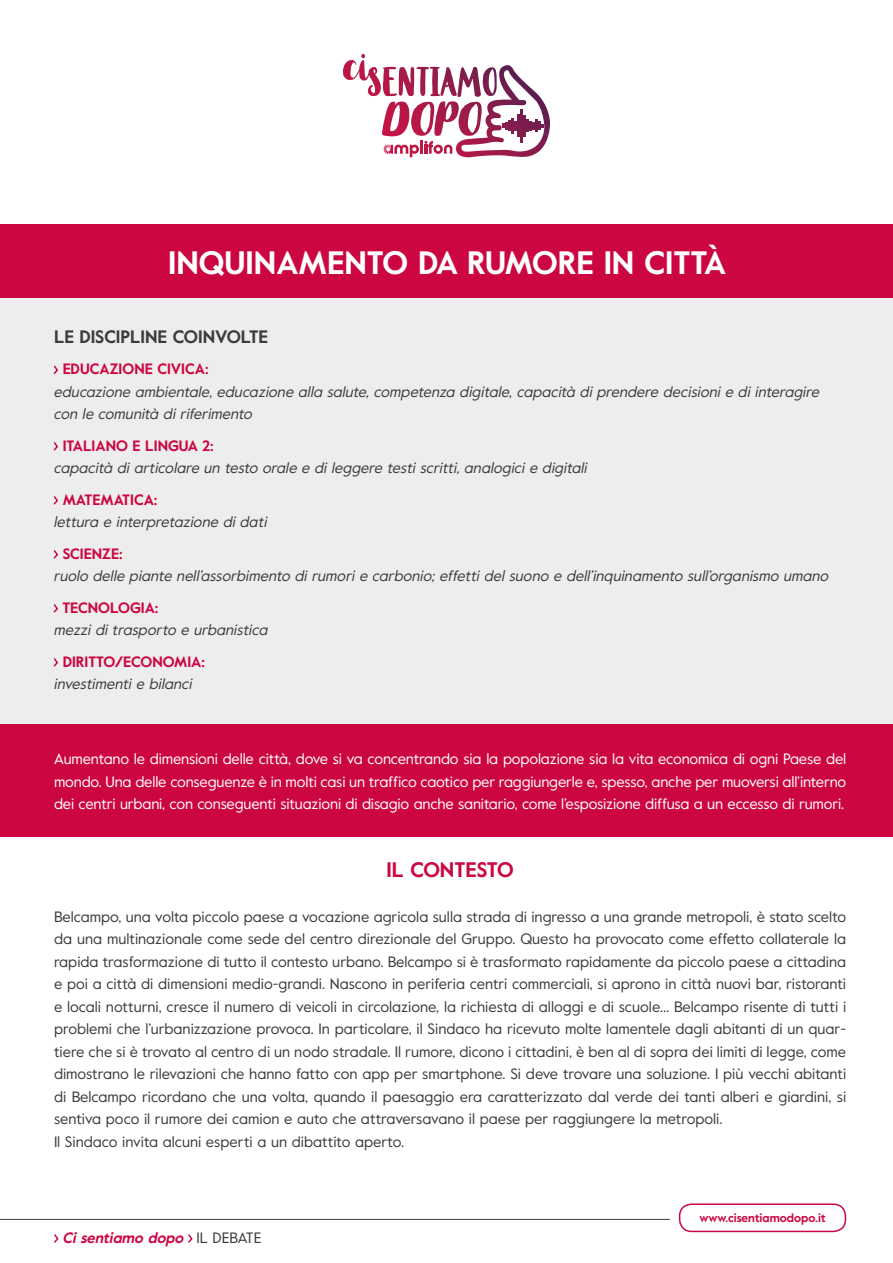
<style>
.page{position:relative;width:893px;height:1263px;background:#fff}
.page>*{position:absolute;margin:0;border:0;box-sizing:border-box;transform-origin:0 0}
.t1{font:700 32.4px "Value";color:#fff}
.t2{font:700 21px "Value";color:#cc0641}
.t3{font:700 18px "Value";color:#3c3c3b}
.t4{font:15px/22.5px "Value";color:#3c3c3b}
.t5{font:italic 15px/22.5px "Value";color:#3c3c3b}
.t6{font:15px/22.5px "Value";letter-spacing:-.01em;color:#fff;text-align:justify}
.t7{font:700 15px "Value";color:#cc0641}
.t8{font:italic 700 15px "Value";color:#cc0641}
.t9{font:700 12px "Value";color:#cc0641}
.s1{font-weight:400;font-style:normal;color:#3c3c3b}
</style>
<div class="page">
<div style="left:0;top:225px;width:893px;height:74px;background:#cc0641"></div>
<div style="left:0;top:724px;width:893px;height:112px;background:#cc0641"></div>
<svg style="left:343px;top:54px;width:207px;height:103px"></svg>
<div style="left:679px;top:1203px;width:167px;height:29px;border:2px solid #cc0641;border-radius:12px"></div>
<hr style="left:0;top:1219px;width:670px;height:1px;background:#3c3c3b">
<div style="left:0;top:299px;width:893px;height:425px;background:#ededed"></div>
<svg style="left:53px;top:365px;width:5px;height:9px"></svg>
<svg style="left:53px;top:442px;width:5px;height:9px"></svg>
<svg style="left:53px;top:496px;width:5px;height:9px"></svg>
<svg style="left:53px;top:550px;width:5px;height:9px"></svg>
<svg style="left:53px;top:604px;width:5px;height:9px"></svg>
<svg style="left:53px;top:658px;width:5px;height:9px"></svg>
<svg style="left:54px;top:1234px;width:5px;height:9px"></svg>
<svg style="left:188px;top:1234px;width:5px;height:9px"></svg>
<h1 class="t1" style="left:168px;top:240px;width:560px">INQUINAMENTO DA RUMORE IN CITTÀ</h1>
<p class="t3" style="left:54px;top:325px;width:216px">LE DISCIPLINE COINVOLTE</p>
<p class="t7" style="left:63px;top:358px;width:147px">EDUCAZIONE CIVICA:</p>
<p class="t5" style="left:54px;top:380px;width:771px">educazione ambientale,educazione alla salute,competenza digitale,capacità diprendere decisionie diinteragire con le comunità diriferimento</p>
<p class="t7" style="left:63px;top:435px;width:153px">ITALIANO E LINGUA 2:</p>
<p class="t5" style="left:54px;top:456px;width:538px">capacità diarticolare un testo orale e dileggere testiscritti,analogicie digitali</p>
<p class="t7" style="left:63px;top:489px;width:96px">MATEMATICA:</p>
<p class="t5" style="left:54px;top:510px;width:218px">lettura e interpretazione didati</p>
<p class="t7" style="left:63px;top:543px;width:61px">SCIENZE:</p>
<p class="t5" style="left:54px;top:564px;width:780px">ruolo delle piante nell’assorbimento dirumorie carbonio;effettidelsuono e dell’inquinamento sull’organismo umano</p>
<p class="t7" style="left:62px;top:597px;width:98px">TECNOLOGIA:</p>
<p class="t5" style="left:54px;top:618px;width:219px">mezziditrasporto e urbanistica</p>
<p class="t7" style="left:63px;top:651px;width:144px">DIRITTO/ECONOMIA:</p>
<p class="t5" style="left:54px;top:672px;width:143px">investimentie bilanci</p>
<p class="t6" style="left:54px;top:747px;width:794px">Aumentano le dimensioni delle città, dove si va concentrando sia la popolazione sia la vita economica di ogni Paese del mondo. Una delle conseguenze è in molti casi un traffico caotico per raggiungerle e, spesso, anche per muoversi all’interno dei centri urbani, con conseguenti situazioni di disagio anche sanitario, come l’esposizione diffusa a un eccesso di rumori.</p>
<h2 class="t2" style="left:386px;top:855px;width:129px">IL CONTESTO</h2>
<p class="t4" style="left:54px;top:905px;width:794px">Belcampo, una volta piccolo paese a vocazione agricola sulla strada di ingresso a una grande metropoli, è stato scelto da una multinazionale come sede del centro direzionale del Gruppo. Questo ha provocato come effetto collaterale la rapida trasformazione di tutto il contesto urbano. Belcampo si è trasformato rapidamente da piccolo paese a cittadina e poi a città di dimensioni medio-grandi. Nascono in periferia centri commerciali, si aprono in città nuovi bar, ristoranti e locali notturni, cresce il numero di veicoli in circolazione, la richiesta di alloggi e di scuole… Belcampo risente di tutti i problemi che l’urbanizzazione provoca. In particolare, il Sindaco ha ricevuto molte lamentele dagli abitanti di un quar&shy;tiere che si è trovato al centro di un nodo stradale. Il rumore, dicono i cittadini, è ben al di sopra dei limiti di legge, come dimostrano le rilevazioni che hanno fatto con app per smartphone. Si deve trovare una soluzione. I più vecchi abitanti di Belcampo ricordano che una volta, quando il paesaggio era caratterizzato dal verde dei tanti alberi e giardini, si sentiva poco il rumore dei camion e auto che attraversavano il paese per raggiungere la metropoli.<br>Il Sindaco invita alcuni esperti a un dibattito aperto.</p>
<p class="t8" style="left:62px;top:1227px;width:201px">Cisentiamo dopo <span class="s1">I L D E B AT E</span></p>
<p class="t9" style="left:699px;top:1209px;width:128px">www.cisentiamodopo.it</p>
</div>
